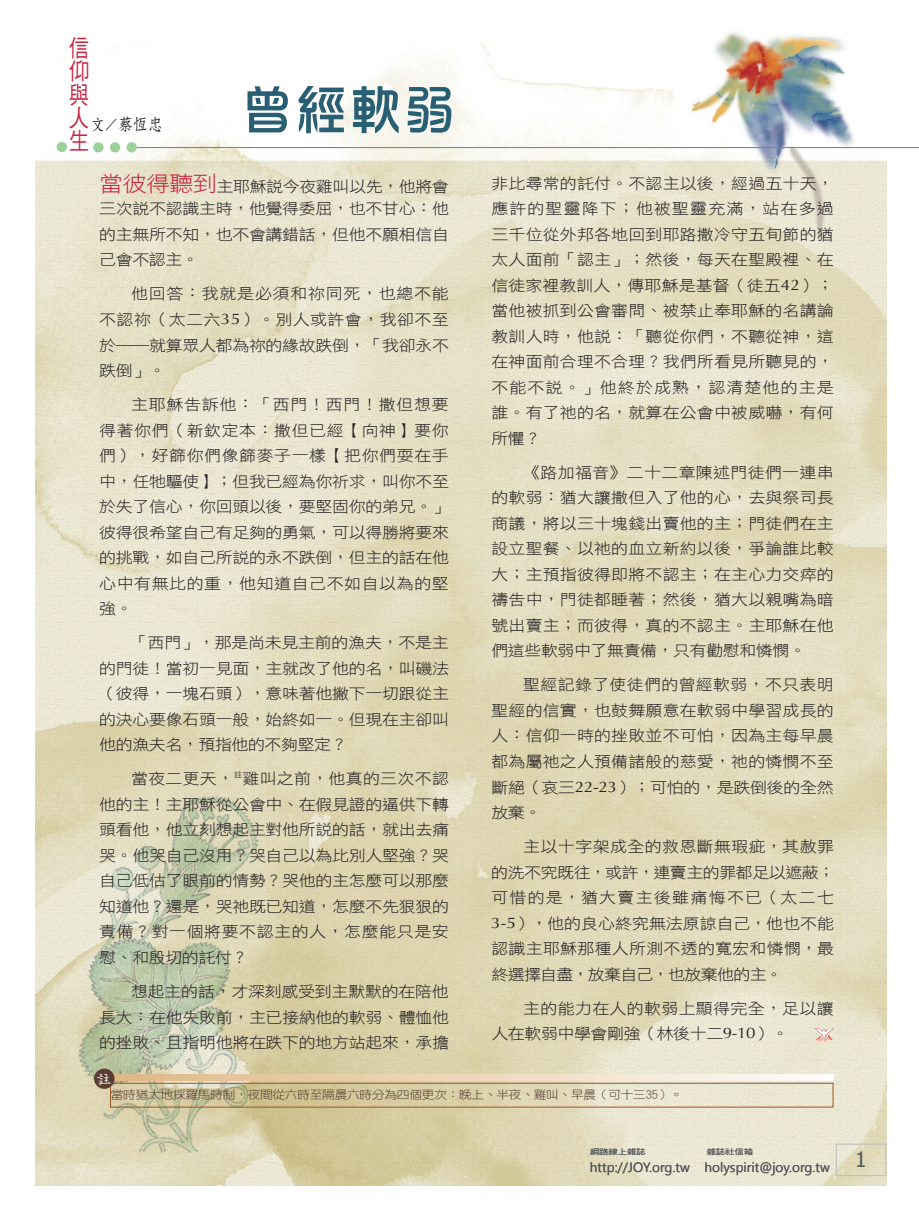
<style>
.page{position:relative;width:919px;height:1217px;background:#fff}
.page>*{position:absolute;margin:0;border:0;box-sizing:border-box;transform-origin:0 0}
.題目{font:54px "DF Hua Zong W5 WIN BF";color:#295f74}
.Normal沒空{font:24px/23.4px "DF Hei W5 WIN BF";color:#c8233f;text-align:justify;scale:.85 1}
.t1{font:21px "Tahoma";color:#57585a}
.作者{font:16.5px "DF Fang Song W6 WIN BF";color:#231f20;scale:.9 1}
.註{font:16.5px "DFWZ Ming W4 WIN BF";color:#fff}
.Normal-小字{font:15.3px/25.5px "DF Hei W3 WIN BF";letter-spacing:-.015em;color:#231f20;text-align:justify;scale:1.11 1}
.Normal-首段{font:15.3px/21.9px "DF Hei W3 WIN BF";letter-spacing:-.02em;color:#231f20;scale:1.11 1}
.Normal-小字-2{font:15.3px/25.5px "DF Hei W3 WIN BF";letter-spacing:.02em;color:#231f20;scale:1.11 1}
.t2{font:13.5px "Segoe UI";color:#57585a}
.註-2{font:11.55px "DF Yuan W3 WIN BF";letter-spacing:-.025em;color:#5a3e33;scale:1.11 1}
.t3{font:7.5px "DF Hei W5 WIN BF";letter-spacing:-.015em;color:#57585a;scale:1.25 1}
.s1{font-size:15px}
.s2{font-size:21.6px;color:#c8233f}
.s3{font-family:"Optima"}
</style>
<div class="page">
<img style="left:35px;top:32px;width:850px;height:1153px">
<div style="left:836px;top:1143px;width:49px;height:32px;border:1px solid #bcbdc0"></div>
<svg style="left:814px;top:1027px;width:19px;height:14px"></svg>
<div style="left:110px;top:1082px;width:723px;height:25px;border:1px solid #995524"></div>
<svg style="left:113px;top:1074px;width:720px;height:5px;background:#edd9be"></svg>
<div style="left:94px;top:1068px;width:20px;height:20px;background:#5a3e33;border-radius:50%"></div>
<hr style="left:131px;top:147px;width:787px;height:1px;background:#808285">
<div style="left:93px;top:142px;width:10px;height:10px;background:#9cd19c;border-radius:50%"></div>
<div style="left:57px;top:142px;width:10px;height:10px;background:#9cd19c;border-radius:50%"></div>
<div style="left:110px;top:142px;width:10px;height:10px;background:#9cd19c;border-radius:50%"></div>
<div style="left:126px;top:142px;width:11px;height:10px;background:#9cd19c;border-radius:50%"></div>
<p class="Normal沒空" style="left:69px;top:36px;width:25px">信仰與人生</p>
<p class="作者" style="left:91px;top:116px;width:81px"><span class="s1">文／</span>蔡恆忠</p>
<p class="題目" style="left:240px;top:83px;width:217px">曾經軟弱</p>
<p class="Normal-首段" style="left:99px;top:176px;width:316px"><span class="s2">當彼得聽到</span>主耶穌說今夜雞叫以先，他將會三次說不認識主時，他覺得委屈，也不甘心：他</p>
<p class="Normal-首段" style="left:99px;top:221px;width:316px;line-height:25.5px">的主無所不知，也不會講錯話，但他不願相信自己會不認主。</p>
<p class="Normal-小字" style="left:99px;top:281px;width:316px;text-indent:32px">他回答：我就是必須和祢同死，也總不能不認祢（太二六<span class="s3">35</span>）。別人或許會，我卻不至於――就算眾人都為祢的緣故跌倒，「我卻永不跌倒」。</p>
<p class="Normal-小字" style="left:99px;top:391px;width:316px;text-indent:32px">主耶穌告訴他：「西門！西門！撒但想要得著你們（新欽定本：撒但已經【向神】要你們），好篩你們像篩麥子一樣【把你們耍在手中，任牠驅使】；但我已經為你祈求，叫你不至於失了信心，你回頭以後，要堅固你的弟兄。」彼得很希望自己有足夠的勇氣，可以得勝將要來的挑戰，如自己所說的永不跌倒，但主的話在他心中有無比的重，他知道自己不如自以為的堅強。</p>
<p class="Normal-小字" style="left:99px;top:629px;width:316px;text-indent:32px">「西門」，那是尚未見主前的漁夫，不是主的門徒！當初一見面，主就改了他的名，叫磯法（彼得，一塊石頭），意味著他撇下一切跟從主的決心要像石頭一般，始終如一。但現在主卻叫他的漁夫名，預指他的不夠堅定？</p>
<p class="Normal-小字" style="left:99px;top:765px;width:316px;text-indent:32px">當夜二更天，<sup>註</sup>雞叫之前，他真的三次不認他的主！主耶穌從公會中、在假見證的逼供下轉頭看他，他立刻想起主對他所說的話，就出去痛哭。他哭自己沒用？哭自己以為比別人堅強？哭自己低估了眼前的情勢？哭他的主怎麼可以那麼知道他？還是，哭祂既已知道，怎麼不先狠狠的責備？對一個將要不認主的人，怎麼能只是安慰、和殷切的託付？</p>
<p class="Normal-小字" style="left:99px;top:978px;width:316px;text-indent:32px">想起主的話，才深刻感受到主默默的在陪他長大：在他失敗前，主已接納他的軟弱、體恤他的挫敗、且指明他將在跌下的地方站起來，承擔</p>
<p class="註" style="left:96px;top:1070px;width:18px">註</p>
<p class="Normal-小字" style="left:491px;top:170px;width:310px">非比尋常的託付。不認主以後，經過五十天，應許的聖靈降下；他被聖靈充滿，站在多過三千位從外邦各地回到耶路撒冷守五旬節的猶太人面前「認主」；然後，每天在聖殿裡、在信徒家裡教訓人，傳耶穌是基督（徒五<span class="s3">42</span>）；當他被抓到公會審問、被禁止奉耶穌的名講論教訓人時，他說：「聽從你們，不聽從神，這在神面前合理不合理？我們所看見所聽見的，不能不說。」他終於成熟，認清楚他的主是誰。有了祂的名，就算在公會中被威嚇，有何所懼？</p>
<p class="Normal-小字" style="left:491px;top:459px;width:310px;text-indent:32px">《路加福音》二十二章陳述門徒們一連串的軟弱：猶大讓撒但入了他的心，去與祭司長商議，將以三十塊錢出賣他的主；門徒們在主設立聖餐、以祂的血立新約以後，爭論誰比較大；主預指彼得即將不認主；在主心力交瘁的禱告中，門徒都睡著；然後，猶大以親嘴為暗號出賣主；而彼得，真的不認主。主耶穌在他們這些軟弱中了無責備，只有勸慰和憐憫。</p>
<p class="Normal-小字" style="left:491px;top:672px;width:310px;text-indent:32px">聖經記錄了使徒們的曾經軟弱，不只表明聖經的信實，也鼓舞願意在軟弱中學習成長的人：信仰一時的挫敗並不可怕，因為主每早晨都為屬祂之人預備諸般的慈愛，祂的憐憫不至斷絕（哀三<span class="s3">22-23</span>）；可怕的，是跌倒後的全然放棄。</p>
<p class="Normal-小字" style="left:491px;top:833px;width:311px;text-indent:32px">主以十字架成全的救恩斷無瑕疵，其赦罪的洗不究既往，或許，連賣主的罪都足以遮蔽；可惜的是，猶大賣主後雖痛悔不已（太二七<span class="s3">3-5</span>），他的良心終究無法原諒自己，他也不能認識主耶穌那種人所測不透的寬宏和憐憫，最終選擇自盡，放棄自己，也放棄他的主。</p>
<p class="Normal-小字-2" style="left:491px;top:995px;width:310px;text-indent:32px">主的能力在人的軟弱上顯得完全，足以讓人在軟弱中學會剛強（林後十二<span class="s3">9-10</span>）。</p>
<p class="註-2" style="left:111px;top:1088px;width:517px">當時猶太地採羅馬時制，夜間從六時至隔晨六時分為四個更次：晚上、半夜、雞叫、早晨（可十三35）。</p>
<p class="t3" style="left:590px;top:1147px;width:46px">網路線上雜誌</p>
<p class="t3" style="left:706px;top:1147px;width:39px">雜誌社信箱</p>
<p class="t2" style="left:590px;top:1157px;width:241px">http://JOY.org.tw holyspirit@joy.org.tw</p>
<p class="t1" style="left:855px;top:1144px;width:13px">1</p>
</div>
